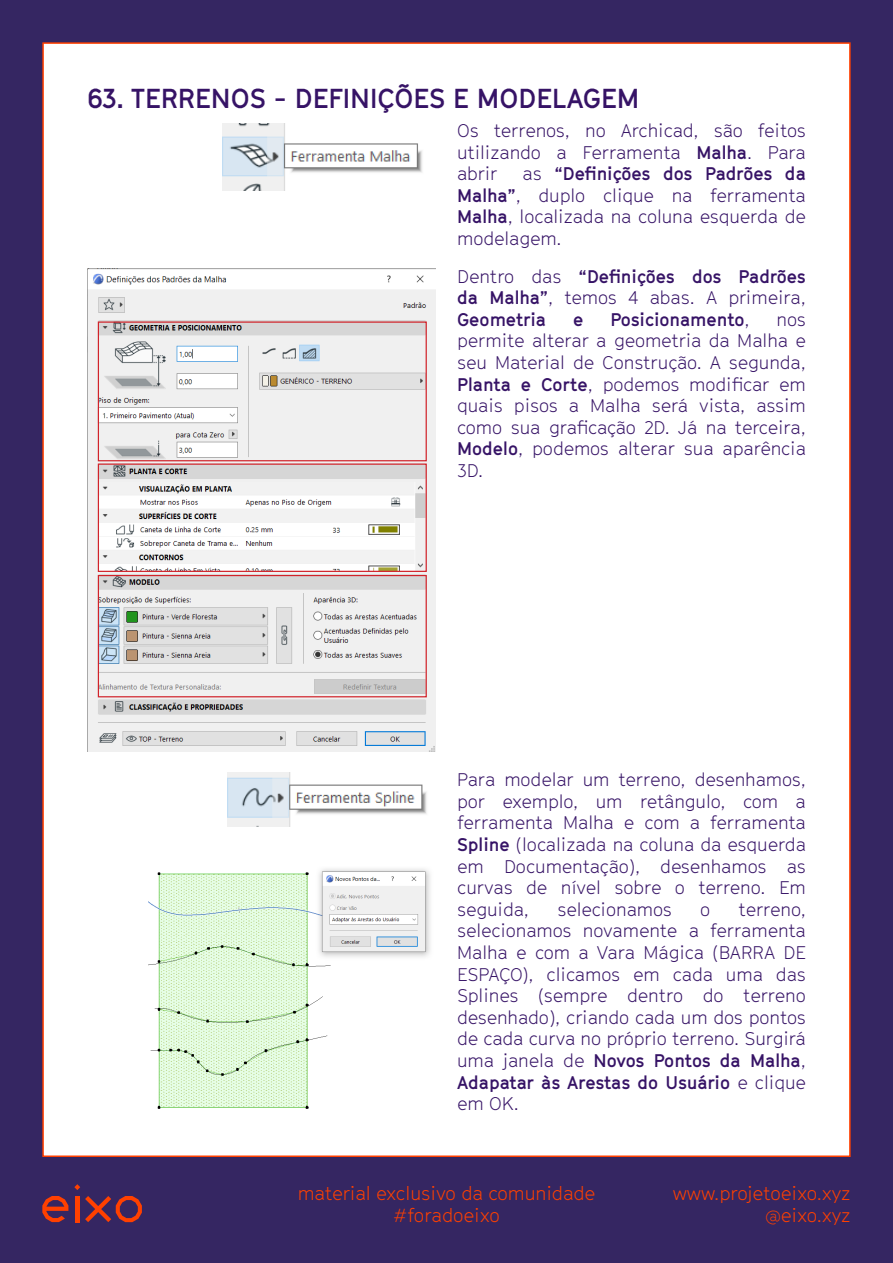
<style>
.page{position:relative;width:893px;height:1263px;background:#fff}
.page>*{position:absolute;margin:0;border:0;box-sizing:border-box;transform-origin:0 0}
.t1{font:700 27px "GT Cinetype";color:#361366}
.t2{font:300 18.6px/22.4px "GT Cinetype";color:#ff4000;text-align:right}
.t3{font:300 18px/21.6px "GT Cinetype";color:#361366;text-align:justify}
.t4{font:700 18px/21.6px "GT Cinetype";color:#361366;text-align:justify}
.s1{font-weight:700}
.s2{font-weight:300}
</style>
<div class="page">
<div style="left:0;top:0;width:42px;height:1263px;background:#352662"></div>
<div style="left:851px;top:0;width:42px;height:1263px;background:#352662"></div>
<div style="left:31px;top:0;width:862px;height:42px;background:#352662"></div>
<div style="left:31px;top:1157px;width:862px;height:106px;background:#352662"></div>
<img style="left:222px;top:123px;width:200px;height:68px">
<img style="left:87px;top:269px;width:349px;height:483px">
<img style="left:228px;top:772px;width:199px;height:54px">
<img style="left:148px;top:869px;width:282px;height:240px">
<div style="left:98px;top:463px;width:329px;height:109px;border:1px solid #d1232a"></div>
<div style="left:98px;top:575px;width:329px;height:122px;border:1px solid #d1232a"></div>
<div style="left:98px;top:321px;width:329px;height:140px;border:1px solid #d1232a"></div>
<svg style="left:42px;top:1196px;width:26px;height:26px"></svg>
<svg style="left:74px;top:1184px;width:6px;height:6px"></svg>
<hr style="left:75px;top:1196px;width:4px;height:26px;background:#ff4000">
<svg style="left:85px;top:1196px;width:57px;height:26px"></svg>
<p class="t1" style="left:87px;top:82px;width:554px">63. TERRENOS - DEFINIÇÕES E MODELAGEM</p>
<p class="t3" style="left:457px;top:120px;width:350px">Os terrenos, no Archicad, são feitos utilizando a Ferramenta <span class="s1">Malha</span>. Para abrir</p>
<p class="t3" style="left:457px;top:163px;width:350px;text-indent:66px">as <span class="s1">“Defnições dos Padrões da Malha”</span>, duplo clique na ferramenta <span class="s1">Malha</span>, localizada na coluna esquerda de modelagem.</p>
<p class="t4" style="left:457px;top:265px;width:350px"><span class="s2">Dentro das</span> “Defnições dos Padrões da Malha”<span class="s2">, temos 4 abas. A primeira, </span>Geometria</p>
<p class="t4" style="left:573px;top:308px;width:12px">e</p>
<p class="t4" style="left:610px;top:308px;width:141px">Posicionamento<span class="s2">,</span></p>
<p class="t3" style="left:457px;top:308px;width:350px;text-indent:319px">nos permite alterar a geometria da Malha e seu Material de Construção. A segunda, <span class="s1">Planta e Corte</span>, podemos modifcar em quais pisos a Malha será vista, assim como sua grafcação 2D. Já na terceira, <span class="s1">Modelo</span>, podemos alterar sua aparência 3D.</p>
<p class="t3" style="left:457px;top:769px;width:350px">Para modelar um terreno, desenhamos, por exemplo, um retângulo, com a ferramenta Malha e com a ferramenta <span class="s1">Spline</span> (localizada na coluna da esquerda em Documentação), desenhamos as curvas de nível sobre o terreno. Em seguida,</p>
<p class="t3" style="left:557px;top:898px;width:116px">selecionamos</p>
<p class="t3" style="left:700px;top:898px;width:12px">o</p>
<p class="t3" style="left:457px;top:898px;width:350px;text-indent:281px">terreno, selecionamos novamente a ferramenta Malha e com a Vara Mágica (BARRA DE ESPAÇO), clicamos em cada uma das Splines (sempre dentro do terreno desenhado), criando cada um dos pontos de cada curva no próprio terreno. Surgirá uma janela de <span class="s1">Novos Pontos da Malha</span>, <span class="s1">Adapatar às Arestas do Usuário</span> e clique em OK.</p>
<p class="t2" style="left:298px;top:1182px;width:299px;text-align:center">material exclusivo da comunidade #foradoeixo</p>
<p class="t2" style="left:673px;top:1182px;width:179px">www.projetoeixo.xyz @eixo.xyz</p>
</div>
